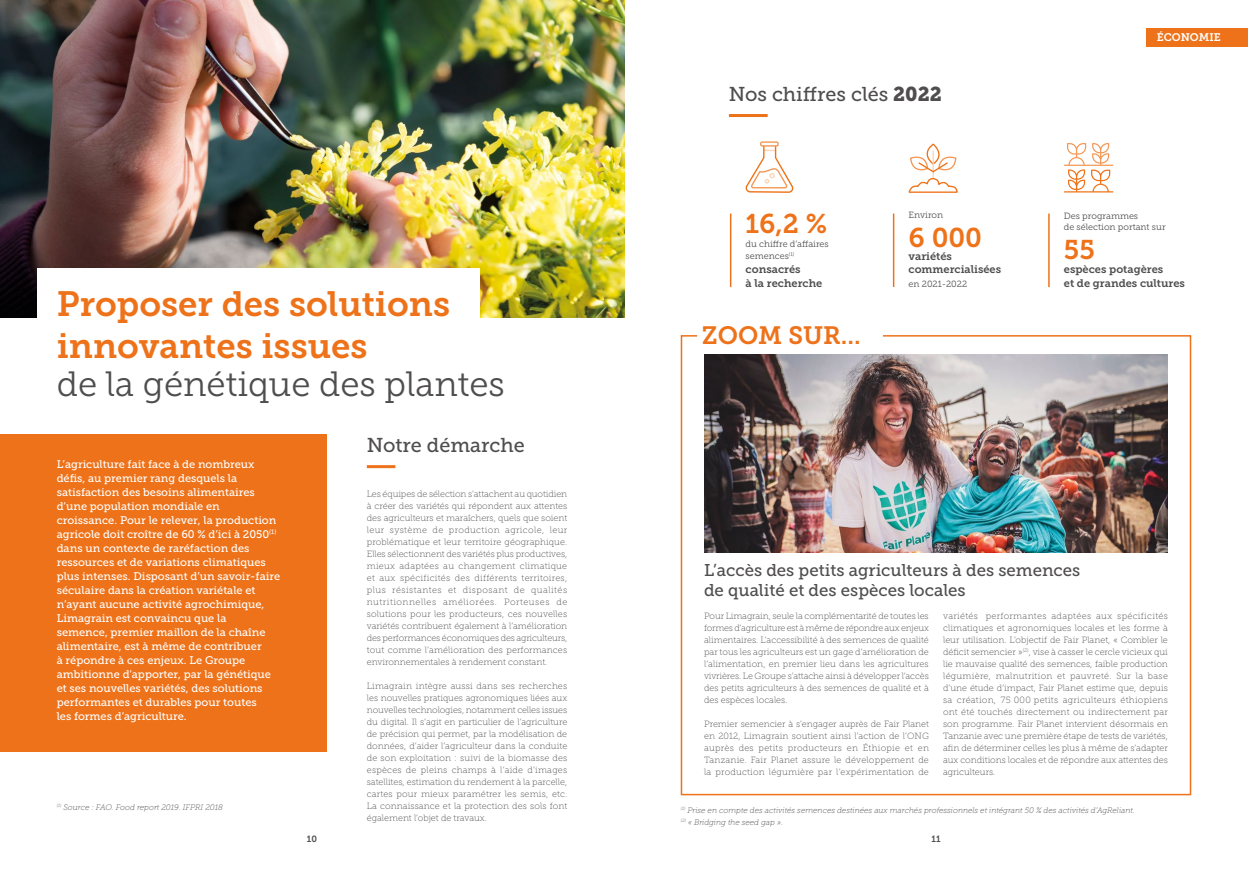
<style>
.page{position:relative;width:1248px;height:879px;background:#fff}
.page>*{position:absolute;margin:0;border:0;box-sizing:border-box;transform-origin:0 0}
.t1{font:35px/42px "Museo Slab 700";color:#ee7219}
.t2{font:35px "Museo Slab 300";color:#4f4d4e}
.t3{font:27px "Museo Slab 700";color:#ee7219}
.t4{font:25px "Museo Slab 700";color:#ee7219}
.t5{font:20px "Museo Slab 500";color:#4f4d4e}
.t6{font:17px/20px "Museo Slab 500";color:#4f4d4e}
.t7{font:11px/14px "Museo Slab 500";color:#fff}
.t8{font:11px/13.2px "Museo Slab 700";color:#4f4d4e}
.t9{font:11px "Museo Slab 700";color:#fff}
.t10{font:9px/12px "Museo Slab 100";color:#4f4d4e;text-align:justify}
.t11{font:9px/10.7px "Museo Slab 300";color:#4f4d4e}
.t12{font:9px "Museo Slab 700";color:#4f4d4e}
.t13{font:italic 8px/12px "Museo Slab 100";color:#4f4d4e}
.s1{font-family:"Museo Slab 900"}
</style>
<div class="page">
<div style="left:1146px;top:28px;width:101px;height:18px;background:#ee7219"></div>
<svg style="left:680px;top:335px;width:511px;height:461px"></svg>
<img style="left:0;top:0;width:624px;height:318px">
<div style="left:37px;top:268px;width:442px;height:309px;background:#fff"></div>
<hr style="left:729px;top:214px;width:2px;height:73px;background:#ee7219">
<hr style="left:892px;top:214px;width:2px;height:73px;background:#ee7219">
<hr style="left:1048px;top:214px;width:1px;height:73px;background:#ee7219">
<svg style="left:908px;top:144px;width:49px;height:49px"></svg>
<hr style="left:367px;top:465px;width:28px;height:3px;background:#ee7219">
<hr style="left:728px;top:114px;width:39px;height:3px;background:#ee7219">
<div style="left:0;top:434px;width:326px;height:317px;background:#ee7219"></div>
<img style="left:704px;top:354px;width:463px;height:198px">
<div style="left:760px;top:141px;width:18px;height:6px;border:1px solid #f39856"></div>
<svg style="left:745px;top:145px;width:48px;height:48px"></svg>
<svg style="left:1064px;top:143px;width:49px;height:49px"></svg>
<h1 class="t1" style="left:57px;top:283px;width:395px">Proposer des solutions innovantes issues</h1>
<h1 class="t2" style="left:57px;top:365px;width:449px">de la génétique des plantes</h1>
<p class="t7" style="left:57px;top:457px;width:225px">L’agriculture fait face à de nombreux défis, au premier rang desquels la satisfaction des besoins alimentaires d’une population mondiale en croissance. Pour le relever, la production agricole doit croître de 60 % d’ici à 2050<sup>(1) </sup>dans un contexte de raréfaction des ressources et de variations climatiques plus intenses. Disposant d’un savoir-faire séculaire dans la création variétale et n’ayant aucune activité agrochimique, Limagrain est convaincu que la semence, premier maillon de la chaîne alimentaire, est à même de contribuer<br>à répondre à ces enjeux. Le Groupe ambitionne d’apporter, par la génétique et ses nouvelles variétés, des solutions performantes et durables pour toutes<br>les formes d’agriculture.</p>
<p class="t13" style="left:57px;top:801px;width:168px"><sup>(1)</sup> Source : FAO. Food report 2019. IFPRI 2018</p>
<h3 class="t5" style="left:367px;top:434px;width:159px">Notre démarche</h3>
<p class="t10" style="left:367px;top:488px;width:202px">Les équipes de sélection s’attachent au quotidien à créer des variétés qui répondent aux attentes des agriculteurs et maraîchers, quels que soient leur système de production agricole, leur problématique et leur territoire géographique.<br>Elles sélectionnent des variétés plus productives, mieux adaptées au changement climatique et aux spécificités des différents territoires, plus résistantes et disposant de qualités nutritionnelles améliorées. Porteuses de solutions pour les producteurs, ces nouvelles variétés contribuent également à l’amélioration des performances économiques des agriculteurs, tout comme l’amélioration des performances environnementales à rendement constant.</p>
<p class="t10" style="left:367px;top:680px;width:202px">Limagrain intègre aussi dans ses recherches les nouvelles pratiques agronomiques liées aux nouvelles technologies, notamment celles issues du digital. Il s’agit en particulier de l’agriculture de précision qui permet, par la modélisation de données, d’aider l’agriculteur dans la conduite de son exploitation : suivi de la biomasse des espèces de pleins champs à l’aide d’images satellites, estimation du rendement à la parcelle, cartes pour mieux paramétrer les semis, etc.<br>La connaissance et la protection des sols font également l’objet de travaux.</p>
<h3 class="t5" style="left:728px;top:83px;width:214px">Nos chiffres clés <span class="s1">2022</span></h3>
<h2 class="t3" style="left:745px;top:208px;width:83px">16,2 %</h2>
<p class="t11" style="left:745px;top:238px;width:85px;line-height:11.6px">du chiffre d’affaires semences<sup>(1)</sup></p>
<p class="t8" style="left:745px;top:262px;width:78px;line-height:14px">consacrés<br>à la recherche</p>
<h3 class="t4" style="left:701px;top:321px;width:160px">ZOOM SUR...</h3>
<p class="t11" style="left:908px;top:210px;width:36px">Environ</p>
<h2 class="t3" style="left:908px;top:222px;width:75px">6 000</h2>
<p class="t8" style="left:908px;top:250px;width:94px">variétés commercialisées</p>
<p class="t11" style="left:908px;top:279px;width:60px">en 2021-2022</p>
<p class="t9" style="left:1156px;top:31px;width:65px">ÉCONOMIE</p>
<p class="t11" style="left:1063px;top:211px;width:103px">Des programmes<br>de sélection portant sur</p>
<h2 class="t3" style="left:1063px;top:235px;width:32px">55</h2>
<p class="t8" style="left:1063px;top:262px;width:123px;line-height:13.9px">espèces potagères<br>et de grandes cultures</p>
<h3 class="t6" style="left:704px;top:561px;width:378px">L’accès des petits agriculteurs à des semences de qualité et des espèces locales</h3>
<p class="t10" style="left:704px;top:610px;width:226px">Pour Limagrain, seule la complémentarité de toutes les formes d’agriculture est à même de répondre aux enjeux alimentaires. L’accessibilité à des semences de qualité par tous les agriculteurs est un gage d’amélioration de l’alimentation, en premier lieu dans les agricultures vivrières. Le Groupe s’attache ainsi à développer l’accès des petits agriculteurs à des semences de qualité et à des espèces locales.</p>
<p class="t10" style="left:704px;top:718px;width:226px">Premier semencier à s’engager auprès de Fair Planet en 2012, Limagrain soutient ainsi l’action de l’ONG auprès des petits producteurs en Éthiopie et en Tanzanie. Fair Planet assure le développement de la production légumière par l’expérimentation de</p>
<p class="t10" style="left:943px;top:610px;width:226px">variétés performantes adaptées aux spécificités climatiques et agronomiques locales et les forme à leur utilisation. L’objectif de Fair Planet, « Combler le déficit semencier »<sup>(2)</sup>, vise à casser le cercle vicieux qui lie mauvaise qualité des semences, faible production légumière, malnutrition et pauvreté. Sur la base d’une étude d’impact, Fair Planet estime que, depuis sa création, 75 000 petits agriculteurs éthiopiens ont été touchés directement ou indirectement par son programme. Fair Planet intervient désormais en Tanzanie avec une première étape de tests de variétés, afin de déterminer celles les plus à même de s’adapter aux conditions locales et de répondre aux attentes des agriculteurs.</p>
<p class="t13" style="left:680px;top:804px;width:455px"><sup>(1)</sup> Prise en compte des activités semences destinées aux marchés professionnels et intégrant 50 % des activités d’AgReliant. <sup>(2)</sup> « Bridging the seed gap ».</p>
<p class="t12" style="left:307px;top:834px;width:12px">10</p>
<p class="t12" style="left:931px;top:834px;width:11px">11</p>
</div>
